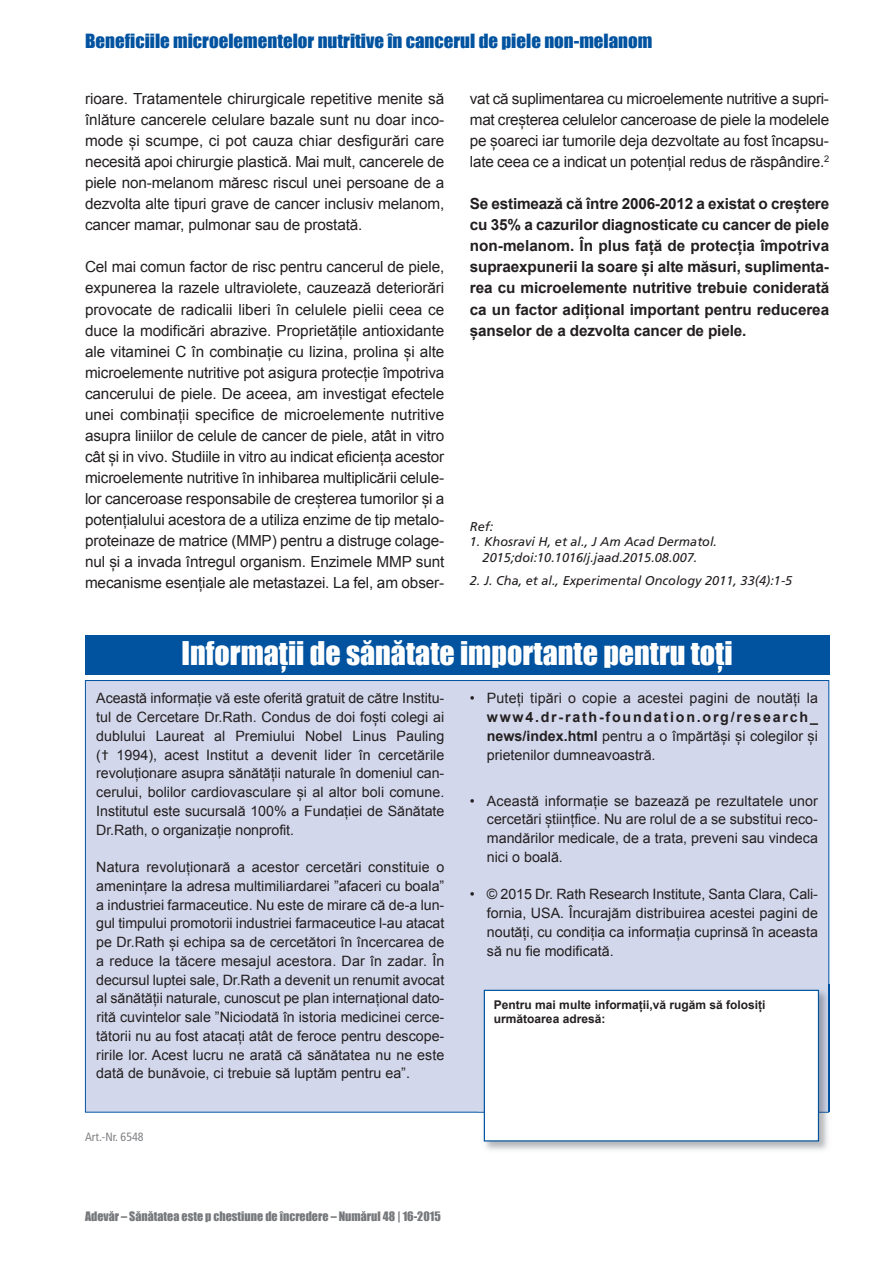
<style>
.page{position:relative;width:893px;height:1263px;background:#fff}
.page>*{position:absolute;margin:0;border:0;box-sizing:border-box;transform-origin:0 0}
.t1{font:30px "Impact";color:#fff}
.t2{font:18px "Impact";color:#0153a0;scale:1.05 1}
.t3{font:15.3px/21px "Arial";letter-spacing:-.01em;color:#231f20;text-align:justify}
.t4{font:700 15.3px/21px "Arial";letter-spacing:-.01em;color:#231f20;text-align:justify}
.t5{font:14.25px/18.8px "Arial";color:#231f20;text-align:justify}
.t6{font:italic 12.75px/15.3px "Frutiger LT";color:#231f20;text-align:center}
.t7{font:12px "Impact";color:#76787b}
.t8{font:700 12px/14.4px "Arial";color:#231f20}
.t9{font:condensed 12px "Frutiger LT";color:#808285}
.s1{font-family:"Frutiger LT"}
.s2{font-weight:700}
</style>
<div class="page">
<div style="left:86px;top:681px;width:742px;height:431px;background:#d2d7eb"></div>
<div style="left:85px;top:635px;width:744px;height:40px;background:#0153a0"></div>
<img style="left:478px;top:984px;width:352px;height:166px">
<img style="left:478px;top:1112px;width:351px;height:1px">
<img style="left:828px;top:984px;width:1px;height:128px">
<div style="left:485px;top:991px;width:333px;height:149px;background:#fff"></div>
<div style="left:484px;top:990px;width:335px;height:151px;border:1px solid #0153a0"></div>
<p class="t2" style="left:85px;top:30px;width:542px">Beneficiile microelementelor nutritive în cancerul de piele non-melanom</p>
<p class="t3" style="left:85px;top:89px;width:361px">rioare. Tratamentele chirurgicale repetitive menite să înlăture cancerele celulare bazale sunt nu doar inco&shy;mode și scumpe, ci pot cauza chiar desfigurări care necesită apoi chirurgie plastică. Mai mult, cancerele de piele non-melanom măresc riscul unei persoane de a dezvolta alte tipuri grave de cancer inclusiv melanom, cancer mamar, pulmonar sau de prostată.</p>
<p class="t3" style="left:85px;top:257px;width:361px">Cel mai comun factor de risc pentru cancerul de piele, expunerea la razele ultraviolete, cauzează deteriorări provocate de radicalii liberi în celulele pielii ceea ce duce la modificări abrazive. Proprietățile antioxidante ale vitaminei C în combinație cu lizina, prolina și alte microelemente nutritive pot asigura protecție împotriva cancerului de piele. De aceea, am investigat efectele unei combinații specifice de microelemente nutritive asupra liniilor de celule de cancer de piele, atât in vitro cât și in vivo. Studiile in vitro au indicat eficiența acestor microelemente nutritive în inhibarea multiplicării celule&shy;lor canceroase responsabile de creșterea tumorilor și a potențialului acestora de a utiliza enzime de tip metalo&shy;proteinaze de matrice (MMP) pentru a distruge colage&shy;nul și a invada întregul organism. Enzimele MMP sunt mecanisme esențiale ale metastazei. La fel, am obser-</p>
<p class="t3" style="left:470px;top:89px;width:361px">vat că suplimentarea cu microelemente nutritive a supri&shy;mat creșterea celulelor canceroase de piele la modelele pe șoareci iar tumorile deja dezvoltate au fost încapsu&shy;late ceea ce a indicat un potențial redus de răspândire.<sup>2</sup></p>
<p class="t4" style="left:470px;top:194px;width:361px">Se estimează că între 2006-2012 a existat o creștere cu 35% a cazurilor diagnosticate cu cancer de piele non-melanom. În plus față de protecția împotriva supraexpunerii la soare și alte măsuri, suplimenta&shy;rea cu microelemente nutritive trebuie coniderată ca un factor adițional important pentru reducerea șanselor de a dezvolta cancer de piele.</p>
<p class="t6" style="left:470px;top:520px;width:25px">Ref:</p>
<p class="t6" style="left:470px;top:535px;width:249px">1. Khosravi H, et al., J Am Acad Dermatol.<br>2015;doi:10.1016/j.jaad.2015.08.007.</p>
<p class="t6" style="left:470px;top:574px;width:324px">2. J. Cha, et al., Experimental Oncology 2011, 33(4):1-5</p>
<h1 class="t1" style="left:182px;top:635px;width:552px">Informații de sănătate importante pentru toți</h1>
<p class="t5" style="left:96px;top:689px;width:350px">Această informație vă este oferită gratuit de către Institu&shy;tul de Cercetare Dr.Rath. Condus de doi foști colegi ai dublului Laureat al Premiului Nobel Linus Pauling (<span class="s1">†</span> 1994), acest Institut a devenit lider în cercetările revoluționare asupra sănătății naturale în domeniul can&shy;cerului, bolilor cardiovasculare și al altor boli comune.<br>Institutul este sucursală 100% a Fundației de Sănătate Dr.Rath, o organizație nonprofit.</p>
<p class="t5" style="left:96px;top:858px;width:350px">Natura revoluționară a acestor cercetări constituie o amenințare la adresa multimiliardarei ”afaceri cu boala” a industriei farmaceutice. Nu este de mirare că de-a lun&shy;gul timpului promotorii industriei farmaceutice l-au atacat pe Dr.Rath și echipa sa de cercetători în încercarea de a reduce la tăcere mesajul acestora. Dar în zadar. În decursul luptei sale, Dr.Rath a devenit un renumit avocat al sănătății naturale, cunoscut pe plan internațional dato&shy;rită cuvintelor sale ”Niciodată în istoria medicinei cerce&shy;tătorii nu au fost atacați atât de feroce pentru descope&shy;ririle lor. Acest lucru ne arată că sănătatea nu ne este dată de bunăvoie, ci trebuie să luptăm pentru ea”.</p>
<p class="t9" style="left:85px;top:1132px;width:60px">Art.-Nr. 6548</p>
<p class="t5" style="left:470px;top:689px;width:350px">• Puteți tipări o copie a acestei pagini de noutăți la</p>
<p class="t5" style="left:487px;top:708px;width:333px"><span class="s2">www4.dr-rath-foundation.org/research_ news/index.html</span> pentru a o împărtăși și colegilor și prietenilor dumneavoastră.</p>
<p class="t5" style="left:487px;top:791px;width:333px;text-indent:-17px">• Această informație se bazează pe rezultatele unor cercetări științfice. Nu are rolul de a se substitui reco&shy;mandărilor medicale, de a trata, preveni sau vindeca nici o boală.</p>
<p class="t5" style="left:487px;top:885px;width:333px;text-indent:-17px">• © 2015 Dr. Rath Research Institute, Santa Clara, Cali&shy;fornia, USA. Încurajăm distribuirea acestei pagini de noutăți, cu condiția ca informația cuprinsă în aceasta să nu fie modificată.</p>
<p class="t8" style="left:494px;top:997px;width:273px">Pentru mai multe informații,vă rugăm să folosiți următoarea adresă:</p>
<p class="t7" style="left:85px;top:1209px;width:357px">Adevăr – Sănătatea este p chestiune de încredere – Numărul 48 | 16-2015</p>
</div>
